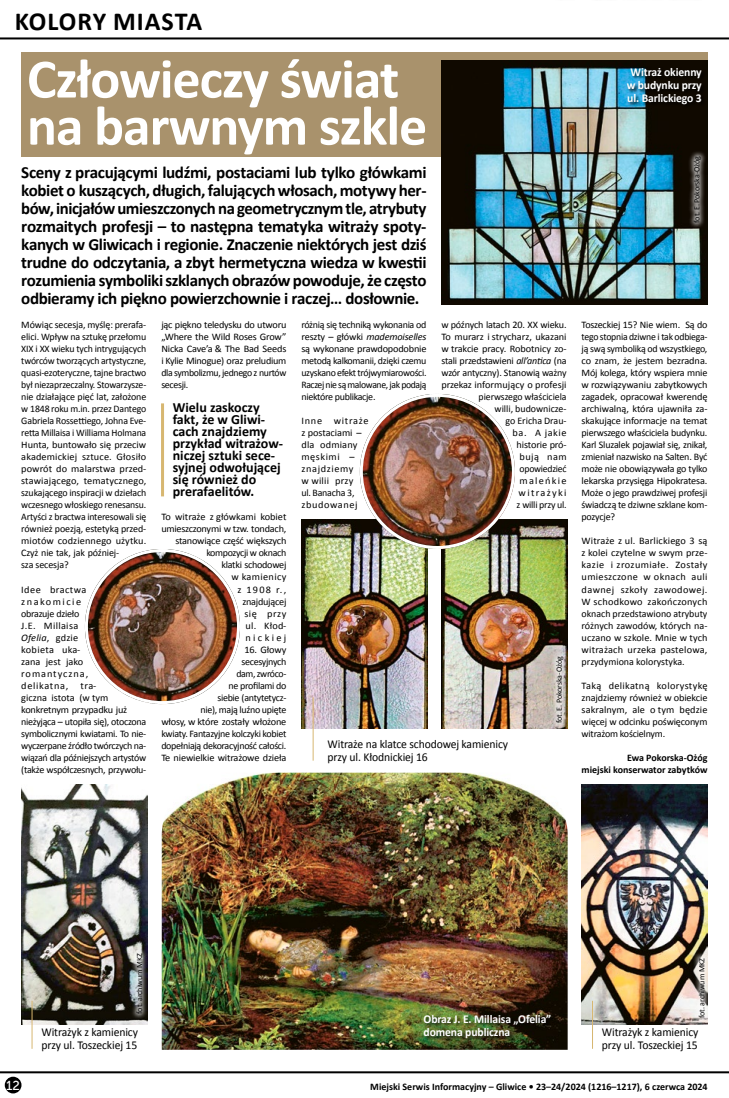
<style>
.page{position:relative;width:729px;height:1098px;background:#fff}
.page>*{position:absolute;margin:0;border:0;box-sizing:border-box;transform-origin:0 0}
.t1{font:700 56px/47px "Calibri";letter-spacing:-.02em;color:#fff}
.t2{font:700 26px "Calibri";letter-spacing:.035em;color:#000}
.t3{font:700 17px/18px "Calibri";letter-spacing:-.025em;color:#000;text-align:justify}
.t4{font:700 14px/12px "Calibri";color:#000}
.t5{font:13px "Museo Sans 500";color:#fff}
.t6{font:12px/13px "Calibri";letter-spacing:-.01em;color:#000}
.t7{font:700 12px/13px "Calibri";letter-spacing:-.01em;color:#fff;text-align:center}
.t8{font:10px/12px "Calibri";letter-spacing:-.015em;color:#000;text-align:justify}
.t9{font:700 10px/12px "Calibri";color:#000;text-align:right}
.t10{font:10px/12px "Calibri";letter-spacing:.04em;color:#000}
.t11{font:8px "Calibri";letter-spacing:-.01em;color:#000}
.s1{font-style:italic}
</style>
<div class="page">
<hr style="left:0;top:1070px;width:729px;height:2px;background:#000">
<div style="left:5px;top:1076px;width:16px;height:16px;background:#000;border-radius:50%"></div>
<hr style="left:0;top:37px;width:729px;height:2px;background:#000">
<div style="left:21px;top:52px;width:686px;height:104px;background:#a9926c"></div>
<hr style="left:161px;top:403px;width:3px;height:93px;background:#d7b771">
<img style="left:162px;top:772px;width:405px;height:277px">
<img style="left:441px;top:60px;width:266px;height:244px">
<img style="left:21px;top:784px;width:126px;height:240px">
<img style="left:581px;top:784px;width:126px;height:240px">
<img style="left:302px;top:519px;width:125px;height:209px">
<img style="left:441px;top:519px;width:126px;height:209px">
<img style="left:85px;top:549px;width:155px;height:154px;border-radius:77px">
<div style="left:85px;top:549px;width:155px;height:154px;border:3px solid #fff;border-radius:50%"></div>
<img style="left:360px;top:394px;width:155px;height:155px;border-radius:77px">
<div style="left:360px;top:394px;width:155px;height:155px;border:3px solid #fff;border-radius:50%"></div>
<div style="left:423px;top:1013px;width:132px;height:29px;background:#000;opacity:.75"></div>
<hr style="left:32px;top:1000px;width:1px;height:48px;background:#d7b771">
<hr style="left:592px;top:1000px;width:1px;height:48px;background:#d7b771">
<hr style="left:313px;top:697px;width:1px;height:63px;background:#d7b771">
<div style="left:549px;top:650px;width:20px;height:78px;background:#fff;opacity:.75"></div>
<div style="left:687px;top:150px;width:19px;height:78px;background:#fff;opacity:.75"></div>
<div style="left:130px;top:946px;width:18px;height:73px;background:#fff;opacity:.75"></div>
<div style="left:693px;top:951px;width:17px;height:72px;background:#fff;opacity:.75"></div>
<div style="left:626px;top:68px;width:80px;height:41px;background:#000;opacity:.75"></div>
<h2 class="t2" style="left:15px;top:5px;width:189px">KOLORY MIASTA</h2>
<h1 class="t1" style="left:27px;top:55px;width:402px">Człowieczy świat na barwnym szkle</h1>
<p class="t3" style="left:21px;top:163px;width:407px">Sceny z pracującymi ludźmi, postaciami lub tylko główkami kobiet o kuszących, długich, falujących włosach, motywy her&shy;bów, inicjałów umieszczonych na geometrycznym tle, atrybuty rozmaitych profesji – to następna tematyka witraży spoty&shy;kanych w Gliwicach i regionie. Znaczenie niektórych jest dziś trudne do odczytania, a zbyt hermetyczna wiedza w kwestii rozumienia symboliki szklanych obrazów powoduje, że często odbieramy ich piękno powierzchownie i raczej… dosłownie.</p>
<p class="t8" style="left:21px;top:319px;width:127px;text-align:left">Mówiąc secesja, myślę: prerafa&shy;elici. Wpływ na sztukę przełomu<br>XIX i XX wieku tych intrygujących twórców tworzących artystyczne, quasi-ezoteryczne, tajne bractwo był niezaprzeczalny. Stowarzysze&shy;nie działające pięć lat, założone w 1848 roku m.in. przez Dantego<br>Gabriela Rossettiego, Johna Eve&shy;retta Millaisa i Williama Holmana<br>Hunta, buntowało się przeciw akademickiej sztuce. Głosiło powrót do malarstwa przed&shy;stawiającego, tematycznego, szukającego inspiracji w dziełach wczesnego włoskiego renesansu.<br>Artyści z bractwa interesowali się również poezją, estetyką przed&shy;miotów codziennego użytku.<br>Czyż nie tak, jak później-<br>sza secesja?</p>
<p class="t8" style="left:21px;top:583px;width:126px;text-align:left">Idee bractwa znakomicie<br>obrazuje dzieło<br>J.E. Millaisa<br><span class="s1">Ofelia</span>, gdzie<br>kobieta uka-<br>zana jest jako romantyczna,<br>delikatna, tra-<br>giczna istota (w tym konkretnym przypadku już nieżyjąca – utopiła się), otoczona symbolicznymi kwiatami. To nie&shy;wyczerpane źródło twórczych na&shy;wiązań dla późniejszych artystów (także współczesnych, przywołu-</p>
<p class="t7" style="left:626px;top:66px;width:77px">Witraż okienny w budynku przy ul. Barlickiego 3</p>
<p class="t11" style="left:691px;top:223px;width:68px;rotate:-90deg">fot. E. Pokorska-Ożóg</p>
<p class="t8" style="left:301px;top:319px;width:127px">różnią się techniką wykonania od reszty – główki <span class="s1">mademoiselles </span>są wykonane prawdopodobnie metodą kalkomanii, dzięki czemu uzyskano efekt trójwymiarowości.<br>Raczej nie są malowane, jak podają niektóre publikacje.</p>
<p class="t10" style="left:301px;top:415px;width:69px">Inne witraże z postaciami – dla odmiany męskimi – znajdziemy<br>w wilii przy<br>ul. Banacha 3, zbudowanej</p>
<p class="t8" style="left:441px;top:319px;width:127px;text-align:right">w późnych latach 20. XX wieku.<br>To murarz i strycharz, ukazani w trakcie pracy. Robotnicy zo&shy;stali przedstawieni <span class="s1">all’antica</span> (na wzór antyczny). Stanowią ważny przekaz informujący o profesji pierwszego właściciela<br>willi, budownicze-<br>go Ericha Drau-<br>ba. A jakie<br>historie pró-<br>bują nam<br>opowiedzieć<br>maleńkie<br>witrażyki<br>z willi przy ul.</p>
<p class="t8" style="left:581px;top:319px;width:127px">Toszeckiej 15? Nie wiem. Są do tego stopnia dziwne i tak odbiega&shy;ją swą symboliką od wszystkiego, co znam, że jestem bezradna.<br>Mój kolega, który wspiera mnie w rozwiązywaniu zabytkowych zagadek, opracował kwerendę archiwalną, która ujawniła za&shy;skakujące informacje na temat pierwszego właściciela budynku.<br>Karl Sluzalek pojawiał się, znikał, zmieniał nazwisko na Salten. Być może nie obowiązywała go tylko lekarska przysięga Hipokratesa.<br>Może o jego prawdziwej profesji świadczą te dziwne szklane kom&shy;pozycje?</p>
<p class="t8" style="left:581px;top:535px;width:127px">Witraże z ul. Barlickiego 3 są z kolei czytelne w swym prze&shy;kazie i zrozumiałe. Zostały umieszczone w oknach auli dawnej szkoły zawodowej.<br>W schodkowo zakończonych oknach przedstawiono atrybuty różnych zawodów, których na&shy;uczano w szkole. Mnie w tych witrażach urzeka pastelowa, przydymiona kolorystyka.</p>
<p class="t8" style="left:581px;top:679px;width:127px">Taką delikatną kolorystykę znajdziemy również w obiekcie sakralnym, ale o tym będzie więcej w odcinku poświęconym witrażom kościelnym.</p>
<p class="t9" style="left:581px;top:751px;width:127px">Ewa Pokorska-Ożóg<br>miejski konserwator zabytków</p>
<p class="t8" style="left:161px;top:319px;width:127px">jąc piękno teledysku do utworu „Where the Wild Roses Grow” Nicka Cave’a &amp; The Bad Seeds i Kylie Minogue) oraz preludium dla symbolizmu, jednego z nurtów secesji.</p>
<h3 class="t4" style="left:173px;top:401px;width:112px">Wielu zaskoczy fakt, że w Gliwi&shy;cach znajdziemy przykład witrażow&shy;niczej sztuki sece&shy;syjnej odwołującej się również do prerafaelitów.</h3>
<p class="t8" style="left:161px;top:511px;width:127px;text-align:right">To witraże z główkami kobiet umieszczonymi w tzw. tondach, stanowiące część większych kompozycji w oknach<br>klatki schodowej<br>w kamienicy<br>z 1908 r.,<br>znajdującej<br>się przy<br>ul. Kłod-<br>nickiej</p>
<p class="t8" style="left:161px;top:643px;width:127px;text-align:right">16. Głowy<br>secesyjnych<br>dam, zwróco-<br>ne profilami do<br>siebie (antytetycz-<br>nie), mają luźno upięte<br>włosy, w które zostały włożone kwiaty. Fantazyjne kolczyki kobiet dopełniają dekoracyjność całości.<br>Te niewielkie witrażowe dzieła</p>
<p class="t11" style="left:554px;top:723px;width:68px;rotate:-90deg">fot. E. Pokorska-Ożóg</p>
<p class="t6" style="left:327px;top:737px;width:182px">Witraże na klatce schodowej kamienicy przy ul. Kłodnickiej 16</p>
<p class="t11" style="left:134px;top:1013px;width:62px;rotate:-90deg">fot. archiwum MKZ</p>
<p class="t11" style="left:696px;top:1017px;width:62px;rotate:-90deg">fot. archiwum MKZ</p>
<p class="t7" style="left:423px;top:1011px;width:129px">Obraz J. E. Millaisa „Ofelia”</p>
<p class="t6" style="left:41px;top:1025px;width:98px">Witrażyk z kamienicy</p>
<p class="t7" style="left:423px;top:1024px;width:88px">domena publiczna</p>
<p class="t6" style="left:41px;top:1038px;width:97px">przy ul. Toszeckiej 15</p>
<p class="t6" style="left:602px;top:1025px;width:98px">Witrażyk z kamienicy przy ul. Toszeckiej 15</p>
<h3 class="t5" style="left:6px;top:1077px;width:15px">12</h3>
<p class="t9" style="left:370px;top:1079px;width:339px">Miejski Serwis Informacyjny – Gliwice • 23–24/2024 (1216–1217), 6 czerwca 2024</p>
</div>
